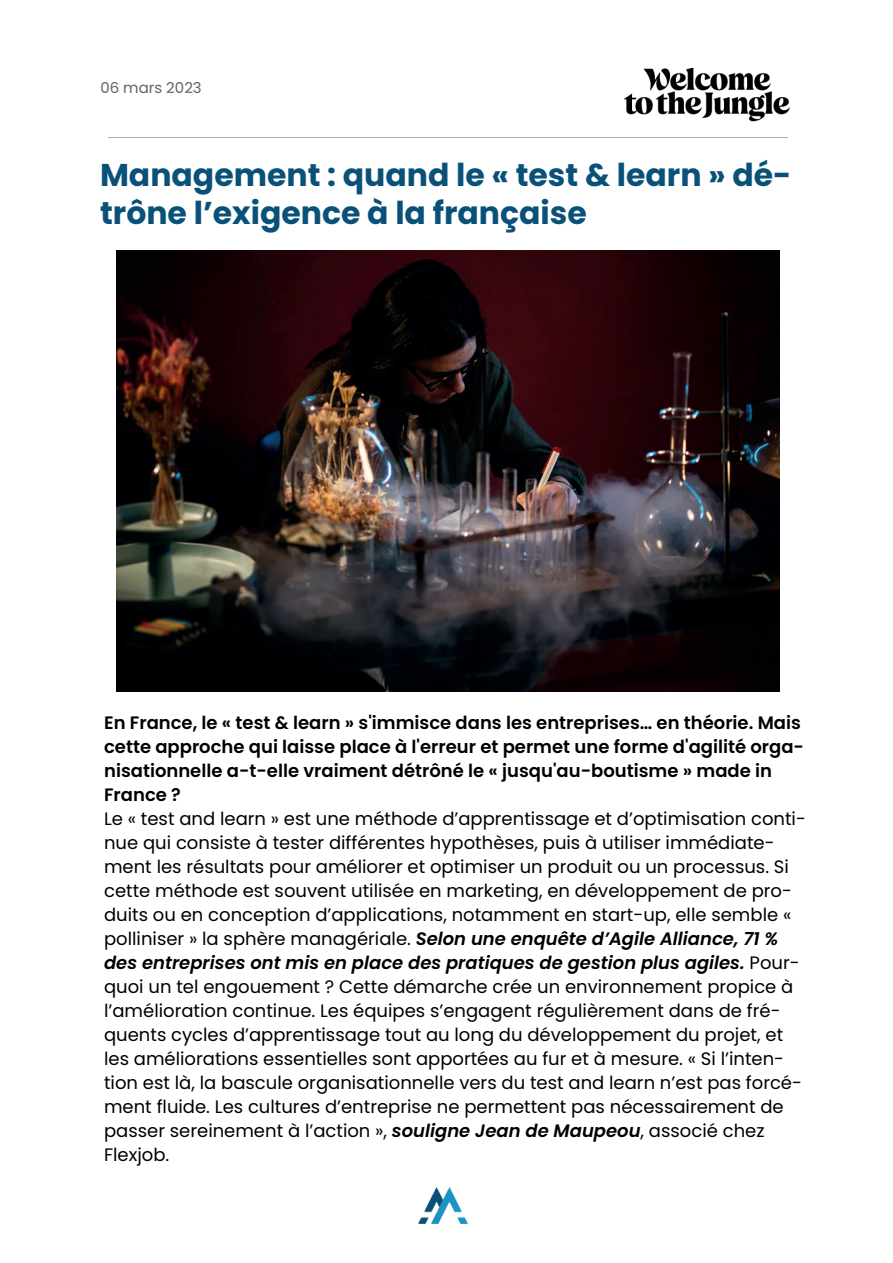
<style>
.page{position:relative;width:893px;height:1263px;background:#fff}
.page>*{position:absolute;margin:0;border:0;box-sizing:border-box;transform-origin:0 0}
.t1{font:700 31.5px/37.8px "Poppins";color:#095178}
.t2{font:18px/24px "Poppins";color:#000001}
.t3{font:600 18px/24px "Poppins";color:#000001}
.t4{font:15px "Poppins";color:#636366}
.s1{font-weight:600;font-style:italic}
</style>
<div class="page">
<hr style="left:108px;top:137px;width:680px;height:1px;background:#adaeb2">
<img style="left:419px;top:1187px;width:49px;height:36px">
<img style="left:117px;top:250px;width:662px;height:441px">
<img style="left:625px;top:68px;width:165px;height:54px">
<p class="t4" style="left:100px;top:79px;width:103px">06 mars 2023</p>
<h1 class="t1" style="left:100px;top:157px;width:693px">Management : quand le « test &amp; learn » dé&shy;trône l’exigence à la française</h1>
<p class="t3" style="left:104px;top:711px;width:702px">En France, le « test &amp; learn » s'immisce dans les entreprises… en théorie. Mais cette approche qui laisse place à l'erreur et permet une forme d'agilité orga&shy;nisationnelle a-t-elle vraiment détrôné le « jusqu'au-boutisme » made in France ?</p>
<p class="t2" style="left:104px;top:807px;width:703px">Le « test and learn » est une méthode d’apprentissage et d’optimisation conti&shy;nue qui consiste à tester différentes hypothèses, puis à utiliser immédiate&shy;ment les résultats pour améliorer et optimiser un produit ou un processus. Si cette méthode est souvent utilisée en marketing, en développement de pro&shy;duits ou en conception d’applications, notamment en start-up, elle semble « polliniser » la sphère managériale. <span class="s1">Selon une enquête d’Agile Alliance, 71 % des entreprises ont mis en place des pratiques de gestion plus agiles.</span> Pour&shy;quoi un tel engouement ? Cette démarche crée un environnement propice à l’amélioration continue. Les équipes s’engagent régulièrement dans de fré&shy;quents cycles d’apprentissage tout au long du développement du projet, et les améliorations essentielles sont apportées au fur et à mesure. « Si l’inten&shy;tion est là, la bascule organisationnelle vers du test and learn n’est pas forcé&shy;ment fluide. Les cultures d’entreprise ne permettent pas nécessairement de passer sereinement à l’action », <span class="s1">souligne Jean de Maupeou</span>, associé chez Flexjob.</p>
</div>
